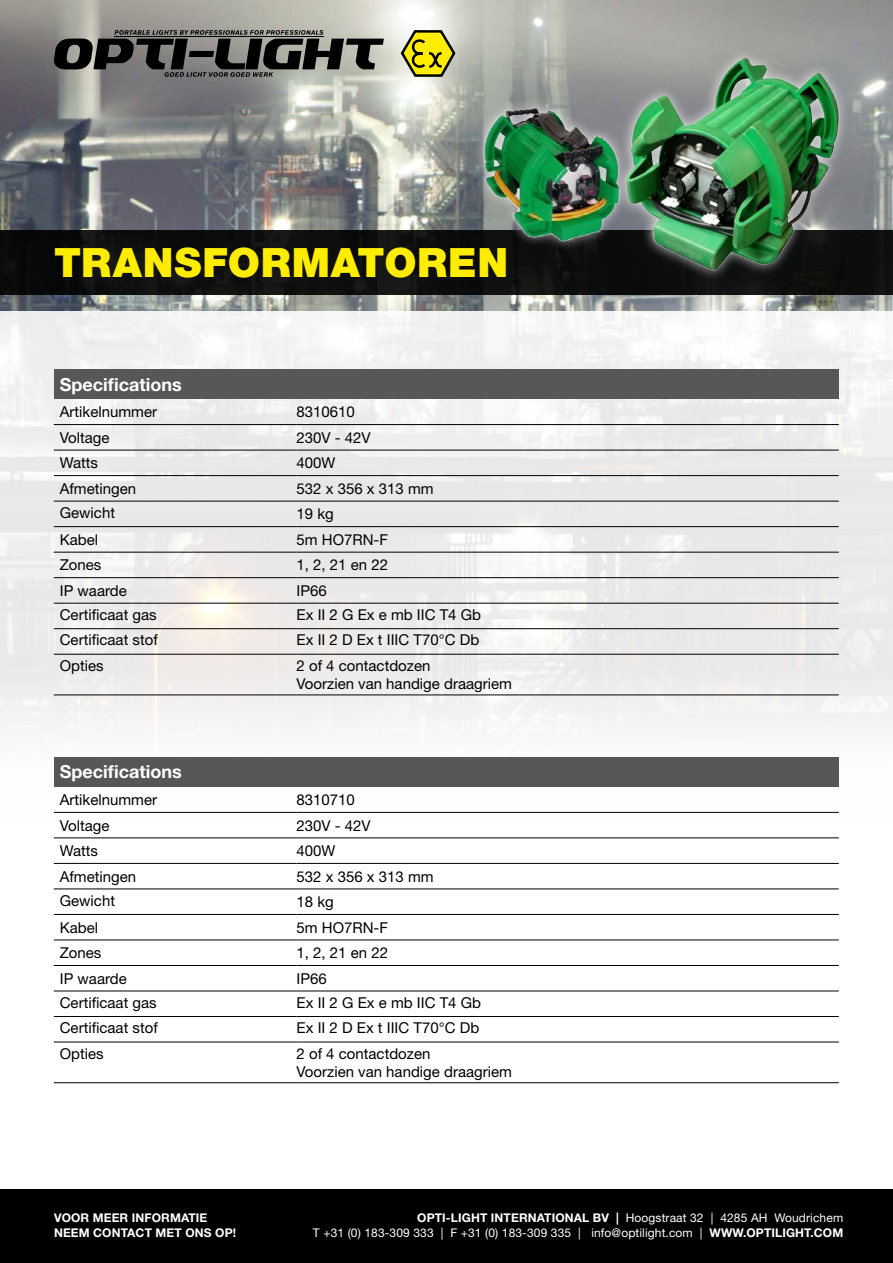
<style>
.page{position:relative;width:893px;height:1263px;background:#fff}
.page>*{position:absolute;margin:0;border:0;box-sizing:border-box;transform-origin:0 0}
.t1{font:900 40.5px "Helvetica Neue LT Std";letter-spacing:.02em;color:#ffed00}
.t2{font:700 18px "Helvetica Neue LT Std";color:#fff}
.t3{font:15px/18px "Helvetica Neue LT Std";color:#000}
.t4{font:12px/15px "Helvetica Neue LT Std";letter-spacing:.01em;color:#fff;text-align:right}
.t5{font:700 12px/15px "Helvetica Neue LT Std";letter-spacing:.01em;color:#fff}
.s1{font-weight:700}
</style>
<div class="page">
<img style="left:0;top:0;width:893px;height:312px">
<svg style="left:401px;top:30px;width:54px;height:47px;background:#bab134"></svg>
<svg style="left:54px;top:30px;width:330px;height:47px;background:#5c5c58"></svg>
<div style="left:0;top:1189px;width:893px;height:74px;background:#000"></div>
<div style="left:0;top:312px;width:893px;height:825px;background:linear-gradient(to right,#f5f5f4,#f5f5f5)"></div>
<div style="left:0;top:230px;width:893px;height:65px;background:#0d0e0e"></div>
<div style="left:54px;top:369px;width:785px;height:30px;background:#575756"></div>
<hr style="left:54px;top:424px;width:243px;height:1px;background:#000">
<hr style="left:297px;top:424px;width:542px;height:1px;background:#000">
<hr style="left:54px;top:450px;width:243px;height:1px;background:#000">
<hr style="left:297px;top:450px;width:542px;height:1px;background:#000">
<hr style="left:54px;top:475px;width:243px;height:1px;background:#000">
<hr style="left:297px;top:475px;width:542px;height:1px;background:#000">
<hr style="left:54px;top:501px;width:243px;height:1px;background:#000">
<hr style="left:297px;top:501px;width:542px;height:1px;background:#000">
<hr style="left:54px;top:526px;width:243px;height:1px;background:#000">
<hr style="left:297px;top:526px;width:542px;height:1px;background:#000">
<hr style="left:54px;top:552px;width:243px;height:1px;background:#000">
<hr style="left:297px;top:552px;width:542px;height:1px;background:#000">
<hr style="left:54px;top:577px;width:243px;height:1px;background:#000">
<hr style="left:297px;top:577px;width:542px;height:1px;background:#000">
<hr style="left:54px;top:603px;width:243px;height:1px;background:#000">
<hr style="left:297px;top:603px;width:542px;height:1px;background:#000">
<hr style="left:54px;top:628px;width:243px;height:1px;background:#000">
<hr style="left:297px;top:628px;width:542px;height:1px;background:#000">
<hr style="left:54px;top:654px;width:243px;height:1px;background:#000">
<hr style="left:297px;top:654px;width:542px;height:1px;background:#000">
<hr style="left:54px;top:695px;width:243px;height:1px;background:#000">
<hr style="left:297px;top:695px;width:542px;height:1px;background:#000">
<div style="left:54px;top:757px;width:785px;height:30px;background:#575756"></div>
<hr style="left:54px;top:812px;width:243px;height:1px;background:#000">
<hr style="left:297px;top:812px;width:542px;height:1px;background:#000">
<hr style="left:54px;top:838px;width:243px;height:1px;background:#000">
<hr style="left:297px;top:838px;width:542px;height:1px;background:#000">
<hr style="left:54px;top:863px;width:243px;height:1px;background:#000">
<hr style="left:297px;top:863px;width:542px;height:1px;background:#000">
<hr style="left:54px;top:889px;width:243px;height:1px;background:#000">
<hr style="left:297px;top:889px;width:542px;height:1px;background:#000">
<hr style="left:54px;top:914px;width:243px;height:1px;background:#000">
<hr style="left:297px;top:914px;width:542px;height:1px;background:#000">
<hr style="left:54px;top:940px;width:243px;height:1px;background:#000">
<hr style="left:297px;top:940px;width:542px;height:1px;background:#000">
<hr style="left:54px;top:965px;width:243px;height:1px;background:#000">
<hr style="left:297px;top:965px;width:542px;height:1px;background:#000">
<hr style="left:54px;top:991px;width:243px;height:1px;background:#000">
<hr style="left:297px;top:991px;width:542px;height:1px;background:#000">
<hr style="left:54px;top:1016px;width:243px;height:1px;background:#000">
<hr style="left:297px;top:1016px;width:542px;height:1px;background:#000">
<hr style="left:54px;top:1042px;width:243px;height:1px;background:#000">
<hr style="left:297px;top:1042px;width:542px;height:1px;background:#000">
<hr style="left:54px;top:1082px;width:243px;height:1px;background:#000">
<hr style="left:297px;top:1082px;width:542px;height:1px;background:#000">
<div style="left:472px;top:97px;width:158px;height:155px;background:#fff;opacity:.75"></div>
<img style="left:473px;top:100px;width:134px;height:152px">
<img style="left:607px;top:47px;width:247px;height:233px">
<h1 class="t1" style="left:54px;top:238px;width:456px">TRANSFORMATOREN</h1>
<p class="t2" style="left:60px;top:373px;width:123px">Specifications</p>
<p class="t3" style="left:60px;top:403px;width:99px">Artikelnummer</p>
<p class="t3" style="left:297px;top:403px;width:60px">8310610</p>
<p class="t3" style="left:60px;top:428px;width:51px">Voltage</p>
<p class="t3" style="left:297px;top:428px;width:76px">230V - 42V</p>
<p class="t3" style="left:60px;top:454px;width:40px">Watts</p>
<p class="t3" style="left:297px;top:454px;width:40px">400W</p>
<p class="t3" style="left:60px;top:479px;width:78px">Afmetingen</p>
<p class="t3" style="left:297px;top:479px;width:139px">532 x 356 x 313 mm</p>
<p class="t3" style="left:60px;top:503px;width:57px">Gewicht</p>
<p class="t3" style="left:297px;top:505px;width:39px">19 kg</p>
<p class="t3" style="left:60px;top:530px;width:40px">Kabel</p>
<p class="t3" style="left:297px;top:530px;width:93px">5m HO7RN-F</p>
<p class="t3" style="left:60px;top:556px;width:43px">Zones</p>
<p class="t3" style="left:297px;top:556px;width:93px">1, 2, 21 en 22</p>
<p class="t3" style="left:60px;top:581px;width:68px">IP waarde</p>
<p class="t3" style="left:297px;top:581px;width:32px">IP66</p>
<p class="t3" style="left:60px;top:605px;width:98px">Certificaat gas</p>
<p class="t3" style="left:297px;top:605px;width:186px">Ex II 2 G Ex e mb IIC T4 Gb</p>
<p class="t3" style="left:60px;top:631px;width:100px">Certificaat stof</p>
<p class="t3" style="left:297px;top:631px;width:184px">Ex II 2 D Ex t IIIC T70°C Db</p>
<p class="t3" style="left:60px;top:656px;width:45px">Opties</p>
<p class="t3" style="left:297px;top:656px;width:217px">2 of 4 contactdozen<br>Voorzien van handige draagriem</p>
<p class="t2" style="left:60px;top:761px;width:123px">Specifications</p>
<p class="t3" style="left:60px;top:790px;width:99px">Artikelnummer</p>
<p class="t3" style="left:297px;top:790px;width:60px">8310710</p>
<p class="t3" style="left:60px;top:816px;width:51px">Voltage</p>
<p class="t3" style="left:297px;top:816px;width:76px">230V - 42V</p>
<p class="t3" style="left:60px;top:841px;width:40px">Watts</p>
<p class="t3" style="left:297px;top:841px;width:40px">400W</p>
<p class="t3" style="left:60px;top:867px;width:78px">Afmetingen</p>
<p class="t3" style="left:297px;top:867px;width:139px">532 x 356 x 313 mm</p>
<p class="t3" style="left:60px;top:891px;width:57px">Gewicht</p>
<p class="t3" style="left:297px;top:892px;width:39px">18 kg</p>
<p class="t3" style="left:60px;top:918px;width:40px">Kabel</p>
<p class="t3" style="left:297px;top:918px;width:93px">5m HO7RN-F</p>
<p class="t3" style="left:60px;top:943px;width:43px">Zones</p>
<p class="t3" style="left:297px;top:943px;width:93px">1, 2, 21 en 22</p>
<p class="t3" style="left:60px;top:969px;width:68px">IP waarde</p>
<p class="t3" style="left:297px;top:969px;width:32px">IP66</p>
<p class="t3" style="left:60px;top:993px;width:98px">Certificaat gas</p>
<p class="t3" style="left:297px;top:993px;width:186px">Ex II 2 G Ex e mb IIC T4 Gb</p>
<p class="t3" style="left:60px;top:1019px;width:100px">Certificaat stof</p>
<p class="t3" style="left:297px;top:1019px;width:184px">Ex II 2 D Ex t IIIC T70°C Db</p>
<p class="t3" style="left:60px;top:1044px;width:45px">Opties</p>
<p class="t3" style="left:297px;top:1044px;width:217px">2 of 4 contactdozen<br>Voorzien van handige draagriem</p>
<p class="t5" style="left:54px;top:1210px;width:184px">VOOR MEER INFORMATIE<br>NEEM CONTACT MET ONS OP!</p>
<p class="t4" style="left:313px;top:1210px;width:532px"><span class="s1">OPTI-LIGHT INTERNATIONAL BV |</span> Hoogstraat 32 | 4285 AH Woudrichem<br>T +31 (0) 183-309 333 | F +31 (0) 183-309 335 | info@optilight.com | <span class="s1">WWW.OPTILIGHT.COM</span></p>
</div>
